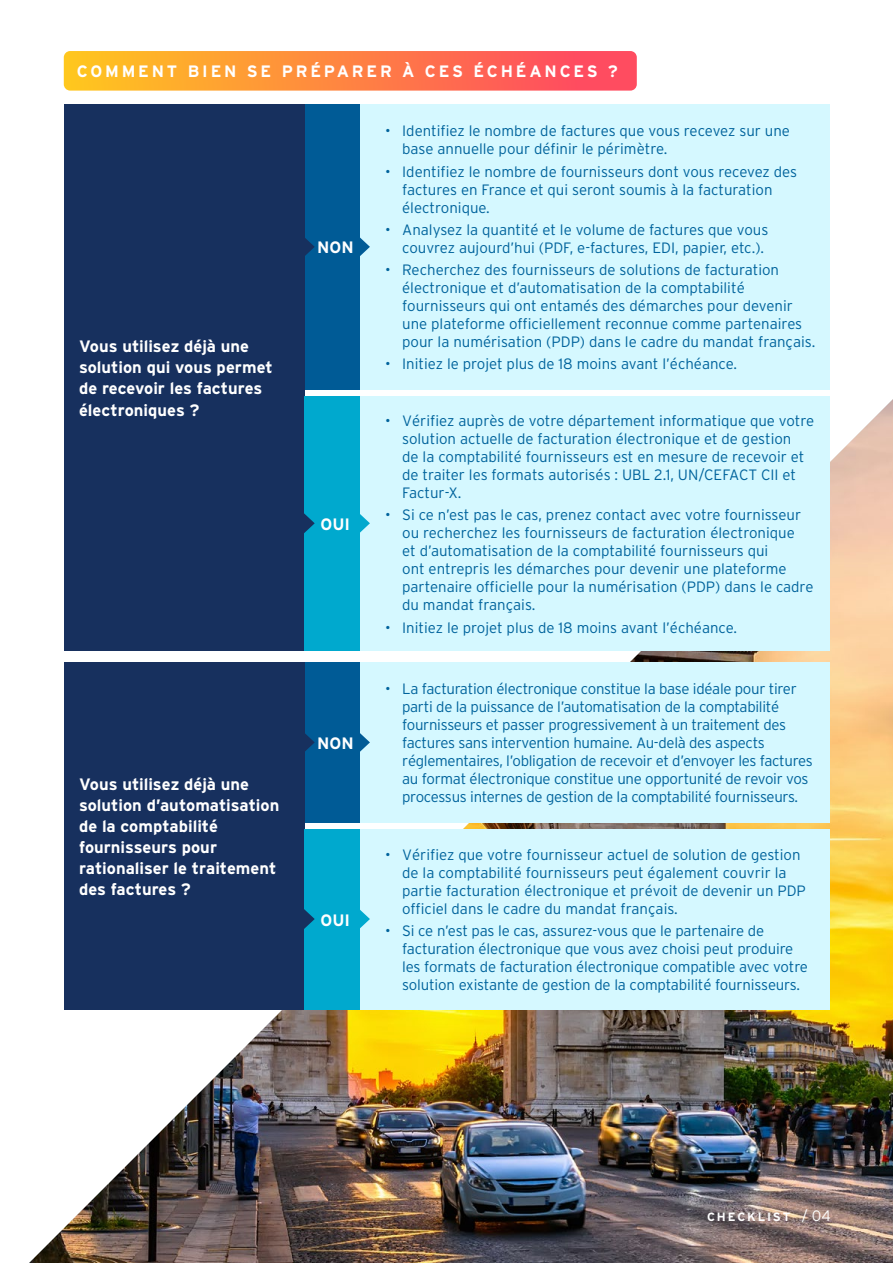
<style>
.page{position:relative;width:893px;height:1263px;background:#fff}
.page>*{position:absolute;margin:0;border:0;box-sizing:border-box;transform-origin:0 0}
.t1{font:700 16.5px/21px "Interstate";color:#fff}
.t2{font:700 16.5px "Interstate";letter-spacing:.17em;color:#fff}
.t3{font:300 15px/18px "Interstate";letter-spacing:-.005em;color:#00639c}
.t4{font:700 12px "Interstate";letter-spacing:.155em;color:#fff}
.s1{font-weight:300;font-size:15px}
</style>
<div class="page">
<img style="left:29px;top:399px;width:864px;height:864px">
<div style="left:353px;top:662px;width:476px;height:161px;background:#d5f8ff"></div>
<div style="left:305px;top:662px;width:55px;height:161px;background:#005b96"></div>
<svg style="left:360px;top:733px;width:10px;height:19px"></svg>
<div style="left:64px;top:662px;width:241px;height:347px;background:#17305e"></div>
<svg style="left:305px;top:733px;width:10px;height:18px"></svg>
<div style="left:353px;top:829px;width:476px;height:180px;background:#d5f8ff"></div>
<div style="left:305px;top:829px;width:55px;height:180px;background:#00a9ce"></div>
<svg style="left:360px;top:910px;width:10px;height:19px"></svg>
<svg style="left:304px;top:908px;width:11px;height:22px"></svg>
<div style="left:353px;top:104px;width:476px;height:285px;background:#d5f8ff"></div>
<div style="left:305px;top:104px;width:55px;height:285px;background:#005b96"></div>
<svg style="left:360px;top:237px;width:10px;height:19px"></svg>
<svg style="left:64px;top:51px;width:573px;height:40px;background:#ff8444"></svg>
<div style="left:64px;top:104px;width:241px;height:547px;background:#17305e"></div>
<svg style="left:305px;top:238px;width:10px;height:18px"></svg>
<div style="left:353px;top:396px;width:476px;height:255px;background:#d5f8ff"></div>
<div style="left:305px;top:396px;width:55px;height:255px;background:#00a9ce"></div>
<svg style="left:360px;top:514px;width:10px;height:19px"></svg>
<svg style="left:304px;top:512px;width:11px;height:23px"></svg>
<p class="t2" style="left:77px;top:62px;width:542px">COMMENT BIEN SE PRÉPARER À CES ÉCHÉANCES ?</p>
<p class="t1" style="left:79px;top:336px;width:195px">Vous utilisez déjà une solution qui vous permet de recevoir les factures électroniques ?</p>
<p class="t1" style="left:79px;top:773px;width:202px">Vous utilisez déjà une solution d’automatisation de la comptabilité fournisseurs pour rationaliser le traitement des factures ?</p>
<p class="t1" style="left:317px;top:237px;width:38px">NON</p>
<p class="t1" style="left:321px;top:513px;width:31px">OUI</p>
<p class="t1" style="left:317px;top:733px;width:38px">NON</p>
<p class="t1" style="left:321px;top:909px;width:31px">OUI</p>
<p class="t3" style="left:402px;top:122px;width:389px;text-indent:-17px">• Identifiez le nombre de factures que vous recevez sur une base annuelle pour définir le périmètre.</p>
<p class="t3" style="left:402px;top:162px;width:396px;text-indent:-17px">• Identifiez le nombre de fournisseurs dont vous recevez des factures en France et qui seront soumis à la facturation électronique.</p>
<p class="t3" style="left:385px;top:220px;width:385px;text-align:right">• Analysez la quantité et le volume de factures que vous couvrez aujourd’hui (PDF, e-factures, EDI, papier, etc.).</p>
<p class="t3" style="left:402px;top:261px;width:415px;text-indent:-17px">• Recherchez des fournisseurs de solutions de facturation électronique et d’automatisation de la comptabilité fournisseurs qui ont entamés des démarches pour devenir une plateforme officiellement reconnue comme partenaires pour la numérisation (PDP) dans le cadre du mandat français.</p>
<p class="t3" style="left:385px;top:355px;width:353px">• Initiez le projet plus de 18 moins avant l’échéance.</p>
<p class="t3" style="left:402px;top:412px;width:414px;text-indent:-17px">• Vérifiez auprès de votre département informatique que votre solution actuelle de facturation électronique et de gestion<br>de la comptabilité fournisseurs est en mesure de recevoir et de traiter les formats autorisés : UBL 2.1, UN/CEFACT CII et Factur-X.</p>
<p class="t3" style="left:402px;top:506px;width:413px;text-indent:-17px">• Si ce n’est pas le cas, prenez contact avec votre fournisseur ou recherchez les fournisseurs de facturation électronique<br>et d’automatisation de la comptabilité fournisseurs qui<br>ont entrepris les démarches pour devenir une plateforme partenaire officielle pour la numérisation (PDP) dans le cadre du mandat français.</p>
<p class="t3" style="left:385px;top:618px;width:353px">• Initiez le projet plus de 18 moins avant l’échéance.</p>
<p class="t3" style="left:402px;top:680px;width:412px;text-indent:-17px">• La facturation électronique constitue la base idéale pour tirer parti de la puissance de l’automatisation de la comptabilité fournisseurs et passer progressivement à un traitement des factures sans intervention humaine. Au-delà des aspects réglementaires, l’obligation de recevoir et d’envoyer les factures au format électronique constitue une opportunité de revoir vos processus internes de gestion de la comptabilité fournisseurs.</p>
<p class="t3" style="left:402px;top:845px;width:405px;text-indent:-17px">• Vérifiez que votre fournisseur actuel de solution de gestion de la comptabilité fournisseurs peut également couvrir la partie facturation électronique et prévoit de devenir un PDP officiel dans le cadre du mandat français.</p>
<p class="t3" style="left:402px;top:922px;width:407px;text-indent:-17px">• Si ce n’est pas le cas, assurez-vous que le partenaire de facturation électronique que vous avez choisi peut produire les formats de facturation électronique compatible avec votre solution existante de gestion de la comptabilité fournisseurs.</p>
<p class="t4" style="left:707px;top:1210px;width:125px">CHECKLIST <span class="s1">/ 04</span></p>
</div>
